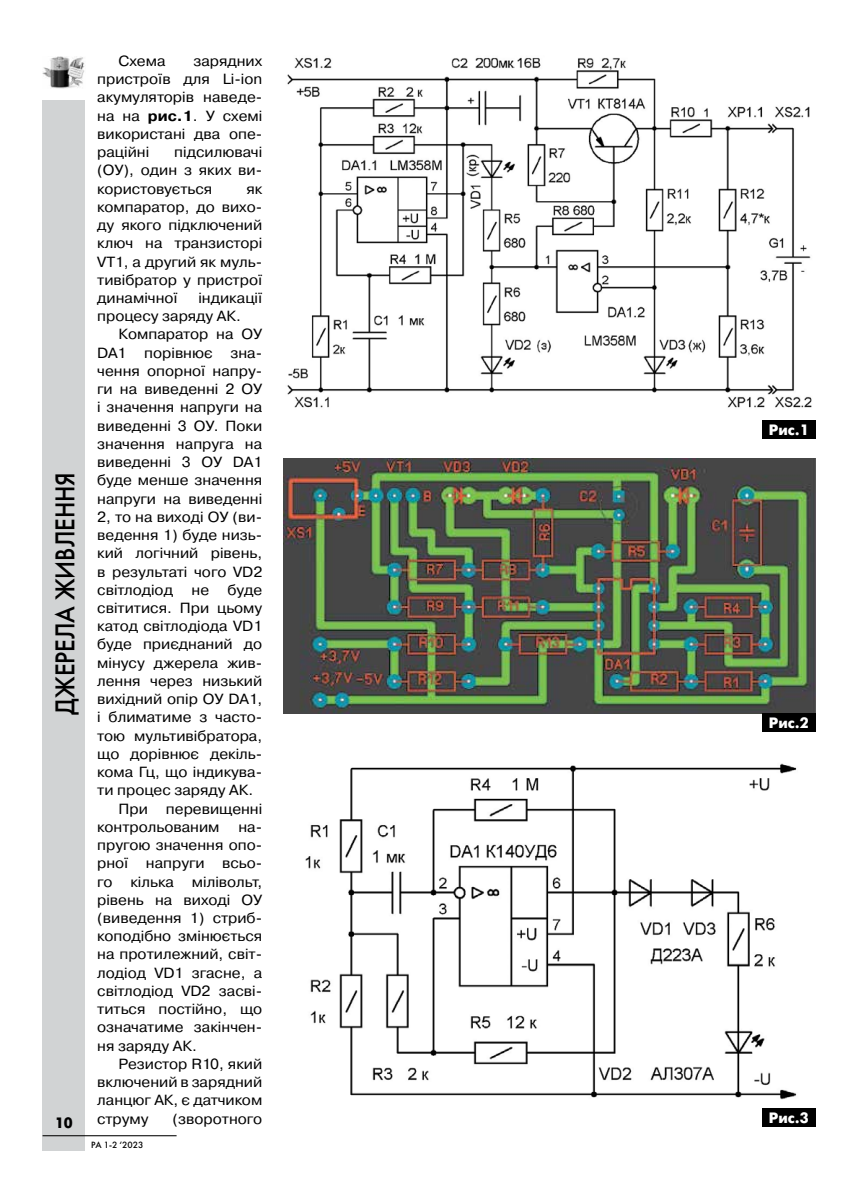
<style>
.page{position:relative;width:851px;height:1204px;background:#fff}
.page>*{position:absolute;margin:0;border:0;box-sizing:border-box;transform-origin:0 0}
.t1{font:27px "Futuris C";color:#000;scale:.9 1}
.t2{font:700 15px "Futuris C";color:#fff}
.t3{font:700 15px "Futuris C";color:#000}
.t4{font:14.7px/18.1px "Pragmatica C";color:#000;text-align:justify;scale:1.05 1}
.t5{font:9px "Futuris C";color:#000}
.s1{font-weight:700}
</style>
<div class="page">
<div style="left:43px;top:100px;width:42px;height:1050px;background:#d1d3d4"></div>
<hr style="left:43px;top:1135px;width:133px;height:1px;background:#000">
<img style="left:287px;top:57px;width:529px;height:381px">
<img style="left:283px;top:458px;width:532px;height:255px">
<img style="left:305px;top:763px;width:511px;height:347px">
<div style="left:762px;top:1108px;width:53px;height:18px;background:#000"></div>
<div style="left:762px;top:420px;width:53px;height:18px;background:#000"></div>
<div style="left:762px;top:713px;width:53px;height:18px;background:#000"></div>
<img style="left:42px;top:56px;width:43px;height:33px">
<h1 class="t1" style="left:49px;top:714px;width:271px;rotate:-90deg">ДЖЕРЕЛА ЖИВЛЕННЯ</h1>
<p class="t3" style="left:55px;top:1114px;width:19px">10</p>
<p class="t4" style="left:118px;top:52px;width:46px">Схема</p>
<p class="t4" style="left:97px;top:52px;width:159px;text-indent:96px">зарядних пристроїв для Li-ion акумуляторів наведе&shy;на на <span class="s1">рис.1</span>. У схемі використані два опе&shy;раційні</p>
<p class="t4" style="left:97px;top:143px;width:159px;text-indent:77px">підсилювачі (ОУ), один з яких ви&shy;користовується</p>
<p class="t4" style="left:97px;top:179px;width:159px;text-indent:149px">як компаратор, до вихо&shy;ду якого підключений ключ на транзисторі VT1, а другий як муль&shy;тивібратор у пристрої динамічної</p>
<p class="t4" style="left:97px;top:289px;width:159px;text-indent:101px">індикації процесу заряду АК.</p>
<p class="t4" style="left:97px;top:325px;width:159px;text-indent:21px">Компаратор на ОУ DA1 порівнює зна&shy;чення опорної напру&shy;ги на виведенні 2 ОУ і значення напруги на виведенні 3 ОУ. Поки значення напруга на виведенні 3 ОУ DA1 буде менше значення напруги на виведенні 2, то на виході ОУ (ви&shy;ведення 1) буде низь&shy;кий логічний рівень, в результаті чого VD2 світлодіод</p>
<p class="t2" style="left:768px;top:421px;width:41px">Рис.1</p>
<p class="t4" style="left:191px;top:580px;width:18px">не</p>
<p class="t4" style="left:227px;top:580px;width:34px">буде</p>
<p class="t4" style="left:97px;top:599px;width:159px">світитися. При цьому</p>
<p class="t4" style="left:97px;top:617px;width:159px">катод світлодіода VD1</p>
<p class="t4" style="left:97px;top:635px;width:159px">буде приєднаний до</p>
<p class="t4" style="left:97px;top:653px;width:159px">мінусу джерела жив-</p>
<p class="t4" style="left:97px;top:672px;width:159px">лення через низький</p>
<p class="t4" style="left:97px;top:690px;width:159px">вихідний опір ОУ DA1,</p>
<p class="t4" style="left:97px;top:708px;width:159px">і блиматиме з часто-</p>
<p class="t4" style="left:97px;top:726px;width:159px">тою мультивібратора,</p>
<p class="t4" style="left:97px;top:744px;width:159px">що дорівнює декіль-</p>
<p class="t4" style="left:97px;top:763px;width:159px">кома Гц, що індикува-</p>
<p class="t4" style="left:97px;top:781px;width:150px">ти процес заряду АК.</p>
<p class="t4" style="left:118px;top:799px;width:138px">При перевищенні</p>
<p class="t4" style="left:97px;top:817px;width:118px">контрольованим</p>
<p class="t2" style="left:768px;top:714px;width:41px">Рис.2</p>
<p class="t4" style="left:97px;top:817px;width:159px;text-indent:141px">на&shy;пругою значення опо&shy;рної напруги всьо&shy;го кілька мілівольт, рівень на виході ОУ (виведення 1) стриб&shy;коподібно змінюється на протилежний, світ&shy;лодіод VD1 згасне, а світлодіод VD2 засві&shy;титься постійно, що означатиме закінчен&shy;ня заряду АК.</p>
<p class="t4" style="left:97px;top:1054px;width:159px;text-indent:21px">Резистор R10, який включений в зарядний ланцюг АК, є датчиком струму</p>
<p class="t4" style="left:173px;top:1109px;width:87px">(зворотного</p>
<p class="t2" style="left:768px;top:1109px;width:41px">Рис.3</p>
<p class="t5" style="left:91px;top:1139px;width:54px">РА 1-2 ‘2023</p>
</div>
